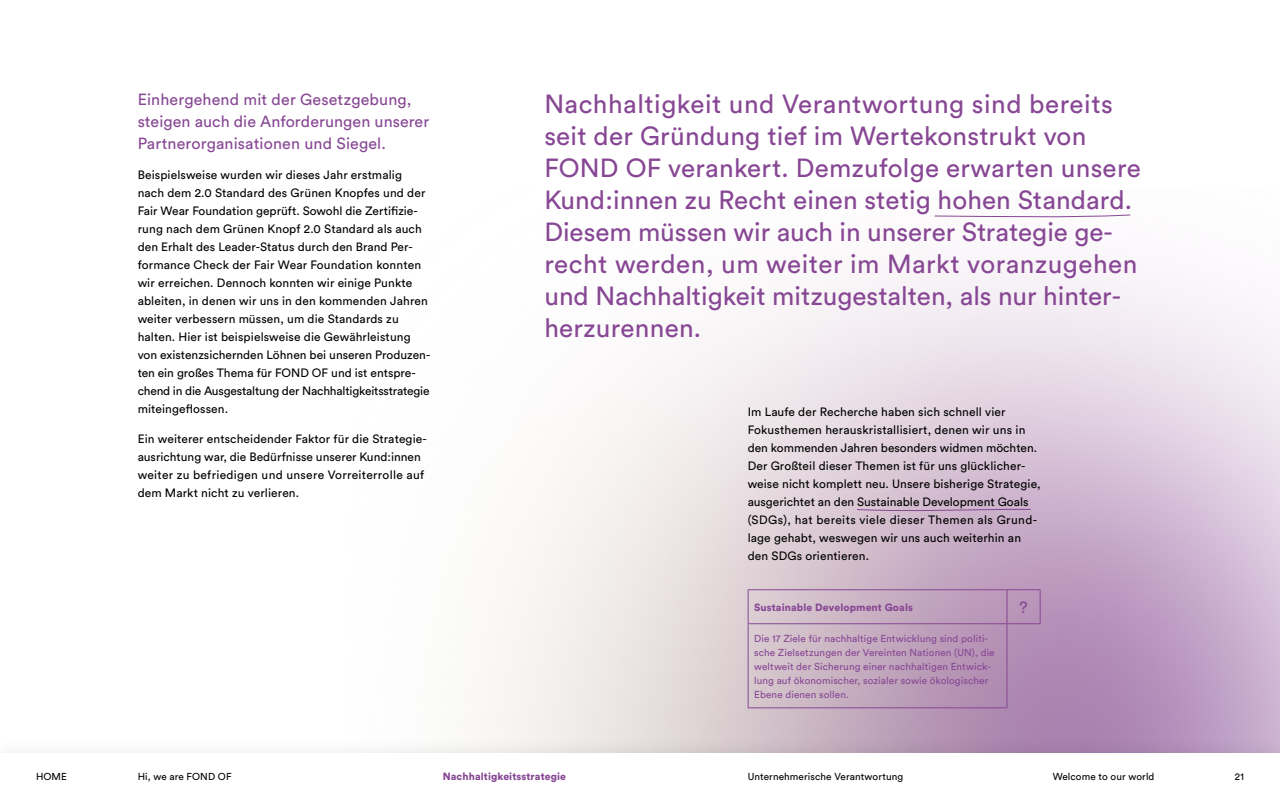
<style>
.page{position:relative;width:1280px;height:800px;background:#fff}
.page>*{position:absolute;margin:0;border:0;box-sizing:border-box;transform-origin:0 0}
.t1{font:26px/32px "Circular Pro";letter-spacing:.01em;color:#874794}
.t2{font:16px/22px "Circular Pro";letter-spacing:.01em;color:#874794}
.t3{font:12px/18px "Circular Pro";letter-spacing:.01em;color:#000}
.t4{font:900 10.4px "Circular Pro";letter-spacing:.01em;color:#874794}
.t5{font:10px/14px "Circular Pro";letter-spacing:.01em;color:#874794}
.t6{font:10px "Circular Pro";letter-spacing:.01em;color:#000}
</style>
<div class="page">
<img style="left:488px;top:539px;width:652px;height:197px">
<svg style="left:934px;top:214px;width:197px;height:4px"></svg>
<svg style="left:856px;top:508px;width:176px;height:4px"></svg>
<hr style="left:748px;top:589px;width:259px;height:1px;background:#874794">
<hr style="left:748px;top:590px;width:1px;height:33px;background:#874794">
<hr style="left:1007px;top:589px;width:34px;height:1px;background:#874794">
<hr style="left:1007px;top:590px;width:1px;height:33px;background:#874794">
<hr style="left:1040px;top:590px;width:1px;height:33px;background:#874794">
<hr style="left:748px;top:624px;width:1px;height:83px;background:#874794">
<hr style="left:1007px;top:624px;width:1px;height:83px;background:#874794">
<hr style="left:748px;top:707px;width:259px;height:1px;background:#874794">
<hr style="left:748px;top:623px;width:259px;height:1px;background:#874794">
<hr style="left:1007px;top:623px;width:34px;height:1px;background:#874794">
<div style="left:0;top:736px;width:1280px;height:64px;background:#000;opacity:.1"></div>
<div style="left:0;top:753px;width:1280px;height:47px;background:#fff"></div>
<h2 class="t2" style="left:138px;top:87px;width:293px">Einhergehend mit der Gesetzgebung, steigen auch die Anforderungen unserer<br>Partnerorganisationen und Siegel.</h2>
<p class="t3" style="left:138px;top:165px;width:294px">Beispielsweise wurden wir dieses Jahr erstmalig nach dem 2.0 Standard des Grünen Knopfes und der Fair Wear Foundation geprüft. Sowohl die Zertifizie&shy;rung nach dem Grünen Knopf 2.0 Standard als auch den Erhalt des Leader-Status durch den Brand Per&shy;formance Check der Fair Wear Foundation konnten wir erreichen. Dennoch konnten wir einige Punkte ableiten, in denen wir uns in den kommenden Jahren weiter verbessern müssen, um die Standards zu halten. Hier ist beispielsweise die Gewährleistung von existenzsichernden Löhnen bei unseren Produzen&shy;ten ein großes Thema für FOND OF und ist entspre&shy;chend in die Ausgestaltung der Nachhaltigkeitsstrategie miteingeflossen.</p>
<p class="t3" style="left:138px;top:429px;width:291px">Ein weiterer entscheidender Faktor für die Strategie&shy;ausrichtung war, die Bedürfnisse unserer Kund:innen weiter zu befriedigen und unsere Vorreiterrolle auf dem Markt nicht zu verlieren.</p>
<p class="t1" style="left:544px;top:86px;width:598px">Nachhaltigkeit und Verantwortung sind bereits seit der Gründung tief im Wertekonstrukt von FOND OF verankert. Demzufolge erwarten unsere Kund:innen zu Recht einen stetig hohen Standard.<br>Diesem müssen wir auch in unserer Strategie ge&shy;recht werden, um weiter im Markt voranzugehen und Nachhaltigkeit mitzugestalten, als nur hinter&shy;herzurennen.</p>
<p class="t3" style="left:748px;top:402px;width:295px">Im Laufe der Recherche haben sich schnell vier Fokusthemen herauskristallisiert, denen wir uns in den kommenden Jahren besonders widmen möchten.<br>Der Großteil dieser Themen ist für uns glücklicher&shy;weise nicht komplett neu. Unsere bisherige Strategie, ausgerichtet an den Sustainable Development Goals (SDGs), hat bereits viele dieser Themen als Grund&shy;lage gehabt, weswegen wir uns auch weiterhin an den SDGs orientieren.</p>
<p class="t4" style="left:754px;top:600px;width:160px">Sustainable Development Goals</p>
<h2 class="t2" style="left:1020px;top:596px;width:10px">?</h2>
<p class="t5" style="left:754px;top:631px;width:242px">Die 17 Ziele für nachhaltige Entwicklung sind politi&shy;sche Zielsetzungen der Vereinten Nationen (UN), die weltweit der Sicherung einer nachhaltigen Entwick&shy;lung auf ökonomischer, sozialer sowie ökologischer Ebene dienen sollen.</p>
<p class="t6" style="left:36px;top:770px;width:32px">HOME</p>
<p class="t6" style="left:138px;top:770px;width:95px">Hi, we are FOND OF</p>
<p class="t4" style="left:443px;top:769px;width:125px">Nachhaltigkeitsstrategie</p>
<p class="t6" style="left:748px;top:770px;width:157px">Unternehmerische Verantwortung</p>
<p class="t6" style="left:1053px;top:770px;width:103px">Welcome to our world</p>
<p class="t6" style="left:1235px;top:770px;width:11px">21</p>
</div>
